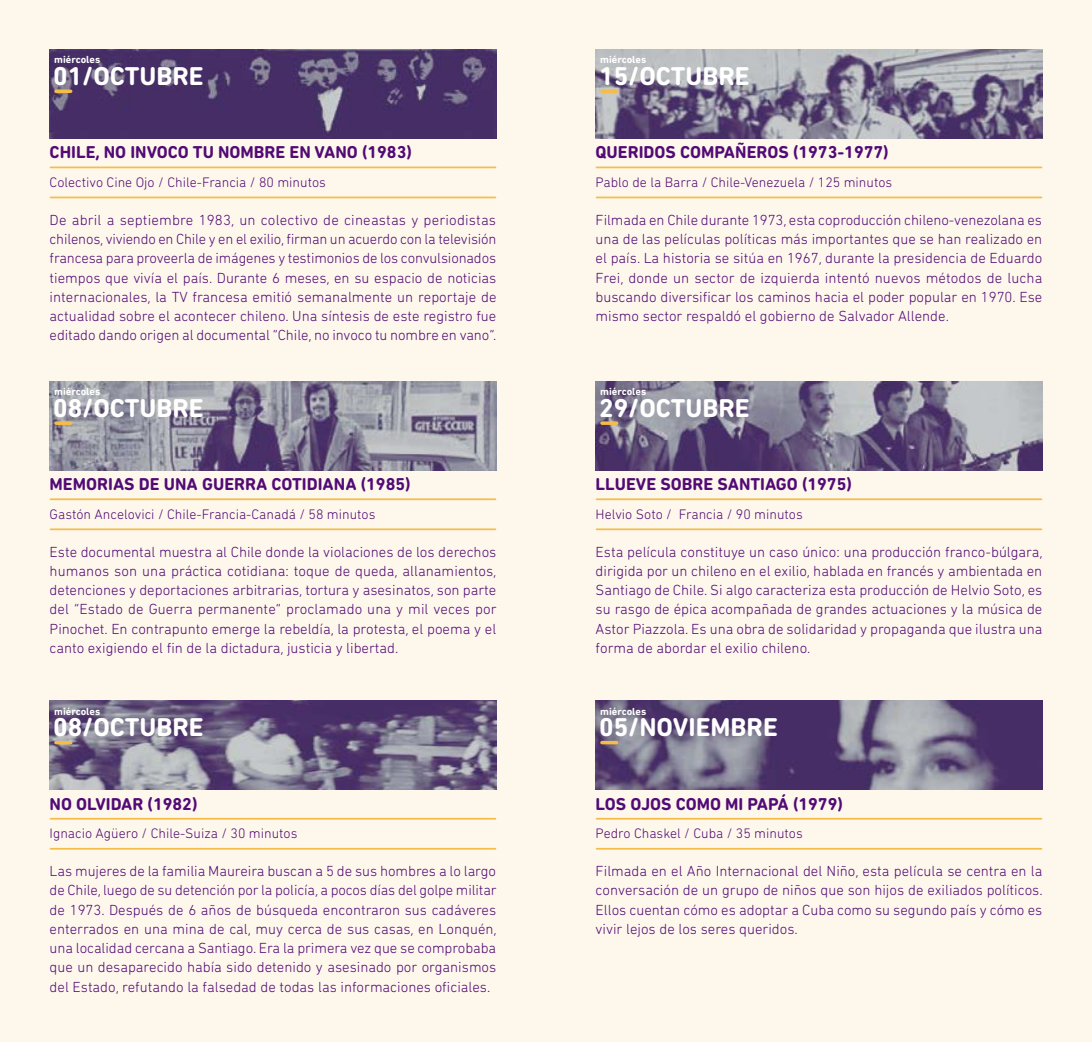
<style>
.page{position:relative;width:1092px;height:1042px;background:#fff}
.page>*{position:absolute;margin:0;border:0;box-sizing:border-box;transform-origin:0 0}
.t1{font:700 26.25px "DIN Next Rounded LT Pro";color:#fff}
.t2{font:700 17.5px "DIN Next Rounded LT Pro";color:#520a76}
.t3{font:300 14.88px/19.2px "DIN Next Rounded LT Pro";color:#520a76;text-align:justify}
.t4{font:300 14px "DIN Next Rounded LT Pro";color:#520a76}
.t5{font:700 10.5px "DIN Next Rounded LT Pro";color:#fff}
</style>
<div class="page">
<div style="left:0;top:0;width:546px;height:1042px;background:#fef8ec"></div>
<div style="left:546px;top:0;width:545px;height:1042px;background:#fef8ec"></div>
<img style="left:50px;top:381px;width:446px;height:89px">
<img style="left:50px;top:701px;width:446px;height:88px">
<img style="left:50px;top:50px;width:446px;height:88px">
<img style="left:595px;top:381px;width:447px;height:89px">
<img style="left:595px;top:50px;width:447px;height:88px">
<img style="left:595px;top:701px;width:447px;height:88px">
<hr style="left:50px;top:498px;width:445px;height:2px;background:#f5bd47">
<hr style="left:50px;top:818px;width:445px;height:1px;background:#f5bd47">
<hr style="left:50px;top:528px;width:445px;height:2px;background:#f5bd47">
<hr style="left:50px;top:848px;width:445px;height:1px;background:#f5bd47">
<svg style="left:56px;top:421px;width:15px;height:4px"></svg>
<hr style="left:56px;top:741px;width:15px;height:3px;background:#f5bd47">
<hr style="left:50px;top:167px;width:445px;height:1px;background:#f5bd47">
<hr style="left:50px;top:197px;width:445px;height:1px;background:#f5bd47">
<hr style="left:56px;top:90px;width:15px;height:3px;background:#f5bd47">
<hr style="left:596px;top:498px;width:445px;height:2px;background:#f5bd47">
<hr style="left:596px;top:167px;width:445px;height:1px;background:#f5bd47">
<hr style="left:596px;top:818px;width:445px;height:1px;background:#f5bd47">
<hr style="left:596px;top:528px;width:445px;height:2px;background:#f5bd47">
<hr style="left:596px;top:197px;width:445px;height:1px;background:#f5bd47">
<hr style="left:596px;top:848px;width:445px;height:1px;background:#f5bd47">
<svg style="left:602px;top:421px;width:14px;height:4px"></svg>
<hr style="left:602px;top:90px;width:14px;height:3px;background:#f5bd47">
<hr style="left:602px;top:741px;width:14px;height:3px;background:#f5bd47">
<p class="t5" style="left:54px;top:54px;width:48px">MIÉRCOLES</p>
<p class="t5" style="left:600px;top:54px;width:48px">MIÉRCOLES</p>
<h1 class="t1" style="left:53px;top:61px;width:57px">01/OCTUBRE</h1>
<h1 class="t1" style="left:599px;top:61px;width:57px">15/OCTUBRE</h1>
<p class="t2" style="left:50px;top:142px;width:20px">CHILE</p>
<p class="t2" style="left:96px;top:142px;width:46px">, NO INVOCO</p>
<p class="t2" style="left:193px;top:142px;width:38px">TU NOMBRE</p>
<p class="t2" style="left:289px;top:142px;width:37px">EN VANO</p>
<p class="t2" style="left:362px;top:142px;width:51px">(1983)</p>
<p class="t4" style="left:50px;top:175px;width:278px">Colectivo Cine Ojo / Chile-Francia / 80 minutos</p>
<p class="t2" style="left:595px;top:142px;width:22px">QUERIDOS</p>
<p class="t2" style="left:680px;top:142px;width:12px">COMPAÑEROS</p>
<p class="t2" style="left:793px;top:142px;width:97px">(1973-1977)</p>
<p class="t4" style="left:595px;top:175px;width:298px">Pablo de la Barra / Chile-Venezuela / 125 minutos</p>
<p class="t3" style="left:50px;top:210px;width:448px">De abril a septiembre 1983, un colectivo de cineastas y periodistas chilenos, viviendo en Chile y en el exilio, firman un acuerdo con la televisión francesa para proveerla de imágenes y testimonios de los convulsionados tiempos que vivía el país. Durante 6 meses, en su espacio de noticias internacionales, la TV francesa emitió semanalmente un reportaje de actualidad sobre el acontecer chileno. U na síntesis de este registro fue editado dando origen al documental “Chile, no invoco tu nombre en vano”.</p>
<p class="t3" style="left:595px;top:210px;width:448px">Filmada en Chile durante 1973, esta coproducción chileno-venezolana es una de las películas políticas más importantes que se han realizado en el país. La historia se sitúa en 1967, durante la presidencia de Eduardo Frei, donde un sector de izquierda intentó nuevos métodos de lucha buscando diversificar los caminos hacia el poder popular en 1970. Ese mismo sector respaldó el gobierno de Salvador Allende.</p>
<p class="t5" style="left:54px;top:385px;width:48px">MIÉRCOLES</p>
<p class="t5" style="left:600px;top:385px;width:48px">MIÉRCOLES</p>
<h1 class="t1" style="left:53px;top:393px;width:57px">08/OCTUBRE</h1>
<h1 class="t1" style="left:599px;top:393px;width:57px">29/OCTUBRE</h1>
<p class="t2" style="left:50px;top:474px;width:25px">MEMORIAS</p>
<p class="t2" style="left:139px;top:474px;width:37px">DE UNA</p>
<p class="t2" style="left:202px;top:474px;width:12px">GUERRA</p>
<p class="t2" style="left:271px;top:474px;width:11px">COTIDIANA</p>
<p class="t2" style="left:361px;top:474px;width:51px">(1985)</p>
<p class="t2" style="left:595px;top:474px;width:21px">LLUEVE</p>
<p class="t2" style="left:660px;top:474px;width:12px">SOBRE</p>
<p class="t2" style="left:717px;top:474px;width:22px">SANTIAGO</p>
<p class="t2" style="left:802px;top:474px;width:51px">(1975)</p>
<p class="t4" style="left:50px;top:506px;width:327px">Gastón Ancelovici / Chile-Francia-Canadá / 58 minutos</p>
<p class="t4" style="left:595px;top:506px;width:209px">Helvio Soto / Francia / 90 minutos</p>
<p class="t3" style="left:50px;top:542px;width:448px">Este documental muestra al Chile donde la violaciones de los derechos humanos son una práctica cotidiana: toque de queda, allanamientos, detenciones y deportaciones arbitrarias, tortura y asesinatos, son parte del “Estado de Guerra permanente” proclamado una y mil veces por Pinochet. En contrapunto emerge la rebeldía, la protesta, el poema y el canto exigiendo el fin de la dictadura, justicia y libertad.</p>
<p class="t3" style="left:595px;top:542px;width:448px">Esta película constituye un caso único: una producción franco-búlgara, dirigida por un chileno en el exilio, hablada en francés y ambientada en Santiago de Chile. Si algo caracteriza esta producción de Helvio Soto, es su rasgo de épica acompañada de grandes actuaciones y la música de Astor Piazzola. Es una obra de solidaridad y propaganda que ilustra una forma de abordar el exilio chileno.</p>
<p class="t5" style="left:54px;top:705px;width:48px">MIÉRCOLES</p>
<p class="t5" style="left:600px;top:705px;width:48px">MIÉRCOLES</p>
<h1 class="t1" style="left:53px;top:712px;width:57px">08/OCTUBRE</h1>
<h1 class="t1" style="left:599px;top:712px;width:57px">05/NOVIEMBRE</h1>
<p class="t2" style="left:50px;top:793px;width:48px">NO OLVIDAR</p>
<p class="t2" style="left:148px;top:793px;width:51px">(1982)</p>
<p class="t2" style="left:595px;top:793px;width:57px">LOS OJOS</p>
<p class="t2" style="left:675px;top:793px;width:12px">COMO</p>
<p class="t2" style="left:725px;top:793px;width:34px">MI PAPÁ</p>
<p class="t2" style="left:793px;top:793px;width:51px">(1979)</p>
<p class="t4" style="left:50px;top:825px;width:249px">Ignacio Agüero / Chile-Suiza / 30 minutos</p>
<p class="t4" style="left:595px;top:825px;width:209px">Pedro Chaskel / Cuba / 35 minutos</p>
<p class="t3" style="left:50px;top:861px;width:448px">Las mujeres de la familia Maureira buscan a 5 de sus hombres a lo largo de Chile, luego de su detención por la policía, a pocos días del golpe militar de 1973. Después de 6 años de búsqueda encontraron sus cadáveres enterrados en una mina de cal, muy cerca de sus casas, en Lonquén, una localidad cercana a Santiago. Era la primera vez que se comprobaba que un desaparecido había sido detenido y asesinado por organismos del Estado, refutando la falsedad de todas las informaciones oficiales.</p>
<p class="t3" style="left:595px;top:861px;width:448px">Filmada en el Año I nternacional del Niño, esta película se centra en la conversación de un grupo de niños que son hijos de exiliados políticos.<br>Ellos cuentan cómo es adoptar a Cuba como su segundo país y cómo es vivir lejos de los seres queridos.</p>
</div>
